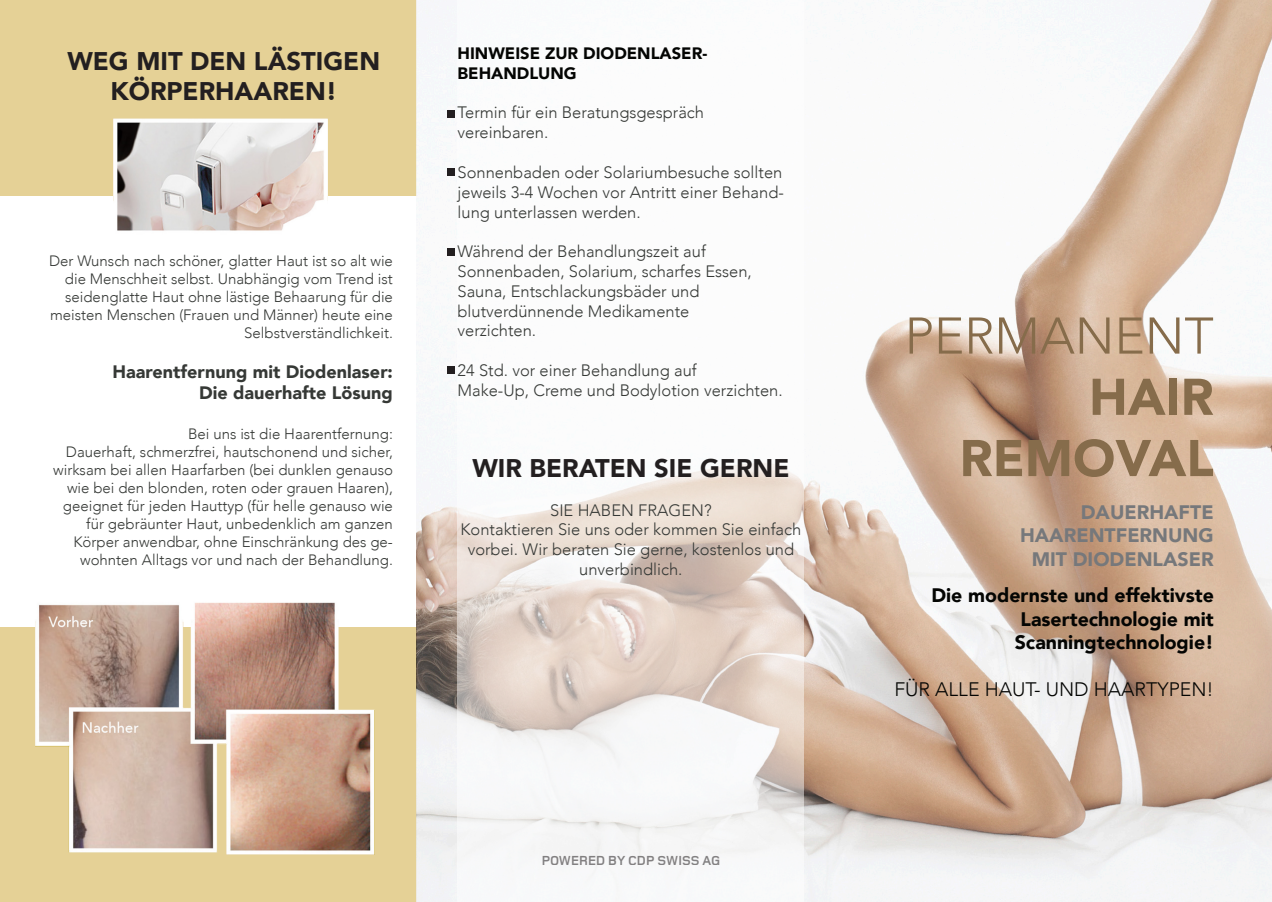
<style>
.page{position:relative;width:1272px;height:902px;background:#fff}
.page>*{position:absolute;margin:0;border:0;box-sizing:border-box;transform-origin:0 0}
.t1{font:300 51px/61.2px "Avenir";color:#866c4b;text-align:right}
.t2{font:900 51px "Avenir";color:#866c4b}
.t3{font:900 25.5px/30.6px "Avenir";color:#231f20;text-align:center}
.t4{font:900 19.5px/23.4px "Avenir";color:#040503;text-align:right}
.t5{font:900 19.5px/23.4px "Avenir";color:#76787b;text-align:right}
.t6{font:300 19.5px "Avenir";color:#040503}
.t7{font:900 18px/21.6px "Avenir";color:#363936;text-align:right}
.t8{font:300 16.5px/19.8px "Avenir";color:#363936}
.t9{font:900 16.5px/19.8px "Avenir";color:#040503}
.t10{font:300 15px/18px "Avenir";color:#363936;text-align:right}
.t11{font:700 13.5px "Foundry Monoline";color:#231f20}
.s1{font-weight:900}
</style>
<div class="page">
<div style="left:0;top:0;width:417px;height:196px;background:#e5d196"></div>
<div style="left:0;top:627px;width:417px;height:274px;background:#e5d196"></div>
<img style="left:417px;top:0;width:854px;height:901px">
<svg style="left:457px;top:0;width:347px;height:901px"></svg>
<img style="left:35px;top:602px;width:339px;height:252px">
<img style="left:114px;top:118px;width:213px;height:113px">
<div style="left:447px;top:110px;width:7px;height:7px;background:#231f20"></div>
<div style="left:447px;top:169px;width:7px;height:7px;background:#231f20"></div>
<div style="left:447px;top:248px;width:7px;height:8px;background:#231f20"></div>
<div style="left:447px;top:366px;width:7px;height:8px;background:#231f20"></div>
<p class="t3" style="left:67px;top:45px;width:314px">WEG MIT DEN LÄSTIGEN<br>KÖRPERHAAREN!</p>
<p class="t10" style="left:49px;top:252px;width:345px">Der Wunsch nach schöner, glatter Haut ist so alt wie die Menschheit selbst. Unabhängig vom Trend ist seidenglatte Haut ohne lästige Behaarung für die meisten Menschen (Frauen und Männer) heute eine Selbstverständlichkeit.</p>
<p class="t7" style="left:113px;top:360px;width:282px">Haarentfernung mit Diodenlaser:<br>Die dauerhafte Lösung</p>
<p class="t10" style="left:53px;top:425px;width:341px">Bei uns ist die Haarentfernung:<br>Dauerhaft, schmerzfrei, hautschonend und sicher, wirksam bei allen Haarfarben (bei dunklen genauso wie bei den blonden, roten oder grauen Haaren), geeignet für jeden Hauttyp (für helle genauso wie für gebräunter Haut, unbedenklich am ganzen Körper anwendbar, ohne Einschränkung des ge&shy;wohnten Alltags vor und nach der Behandlung.</p>
<p class="t9" style="left:457px;top:43px;width:251px">HINWEISE ZUR DIODENLASER-<br>BEHANDLUNG</p>
<p class="t8" style="left:457px;top:103px;width:248px">Termin für ein Beratungsgespräch vereinbaren.</p>
<p class="t8" style="left:457px;top:162px;width:328px;text-align:justify">Sonnenbaden oder Solariumbesuche sollten jeweils 3-4 Wochen vor Antritt einer Behand&shy;lung unterlassen werden.</p>
<p class="t8" style="left:457px;top:241px;width:296px">Während der Behandlungszeit auf<br>Sonnenbaden, Solarium, scharfes Essen,<br>Sauna, Entschlackungsbäder und blutverdünnende Medikamente verzichten.</p>
<p class="t8" style="left:457px;top:360px;width:326px">24 Std. vor einer Behandlung auf<br>Make-Up, Creme und Bodylotion verzichten.</p>
<p class="t3" style="left:472px;top:452px;width:318px">WIR BERATEN SIE GERNE</p>
<p class="t8" style="left:460px;top:500px;width:342px;text-align:center">SIE HABEN FRAGEN?<br>Kontaktieren Sie uns oder kommen Sie einfach vorbei. Wir beraten Sie gerne, kostenlos und unverbindlich.</p>
<p class="t11" style="left:541px;top:853px;width:180px">POWERED BY CDP SWISS AG</p>
<p class="t1" style="left:904px;top:305px;width:310px">PERMANENT<br><span class="s1">HAIR</span></p>
<p class="t2" style="left:959px;top:414px;width:256px">REMOVAL</p>
<p class="t5" style="left:1019px;top:499px;width:195px">DAUERHAFTE<br>HAARENTFERNUNG<br>MIT DIODENLASER</p>
<p class="t4" style="left:931px;top:583px;width:284px">Die modernste und effektivste<br>Lasertechnologie mit</p>
<p class="t4" style="left:1014px;top:630px;width:200px">Scanningtechnologie!</p>
<p class="t6" style="left:894px;top:677px;width:321px">FÜR ALLE HAUT- UND HAARTYPEN!</p>
</div>
